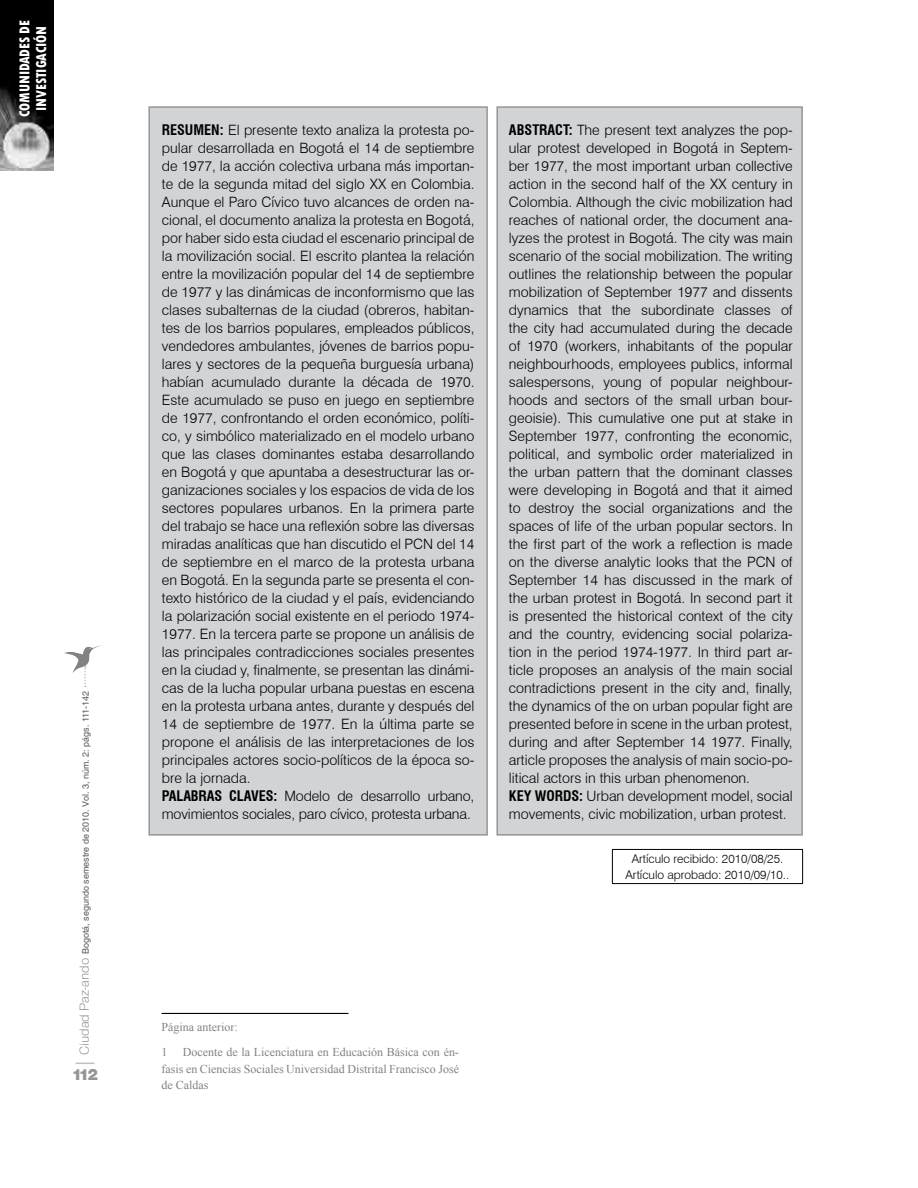
<style>
.page{position:relative;width:918px;height:1188px;background:#fff}
.page>*{position:absolute;margin:0;border:0;box-sizing:border-box;transform-origin:0 0}
.t1{font:900 16.5px "Sans";color:#939598}
.t2{font:800 condensed 15px/16.5px "Tw Cen";letter-spacing:-.01em;color:#fff;text-align:center;scale:.96 1}
.t3{font:300 14.25px/18px "Swiss 721 BT";color:#000}
.t4{font:12px/16.5px "Times New Roman";color:#808284}
.t5{font:300 12px/16.5px "Swiss 721 BT";color:#000;text-align:center}
.t6{font:9px "Sans";color:#58595b}
.s1{font-weight:300;font-size:13.5px;color:#939598}
.s2{font-weight:700;font-stretch:condensed}
</style>
<div class="page">
<img style="left:0;top:3px;width:54px;height:167px">
<svg style="left:76px;top:1063px;width:19px;height:1px"></svg>
<svg style="left:64px;top:645px;width:38px;height:42px"></svg>
<div style="left:149px;top:107px;width:338px;height:728px;background:#d1d3d4"></div>
<div style="left:148px;top:106px;width:340px;height:730px;border:2px solid #939598"></div>
<div style="left:497px;top:107px;width:305px;height:728px;background:#d1d3d4"></div>
<div style="left:496px;top:106px;width:307px;height:730px;border:2px solid #939598"></div>
<hr style="left:162px;top:1013px;width:186px;height:1px;background:#000">
<hr style="left:612px;top:849px;width:191px;height:1px;background:#000">
<hr style="left:612px;top:850px;width:1px;height:33px;background:#000">
<hr style="left:802px;top:850px;width:1px;height:33px;background:#000">
<hr style="left:612px;top:883px;width:191px;height:1px;background:#000">
<p class="t2" style="left:17px;top:117px;width:102px;rotate:-90deg">COMUNIDADES DE<br>INVESTIGACIÓN</p>
<p class="t6" style="left:80px;top:1055px;width:366px;rotate:-90deg"><span class="s1">Ciudad Paz-ando</span> Bogotá, segundo semestre de 2010. Vol. 3, núm. 2: págs. 111-142</p>
<p class="t1" style="left:72px;top:1065px;width:27px">112</p>
<p class="t3" style="left:162px;top:121px;width:314px"><span class="s2">RESUMEN:</span> El presente texto analiza la protesta po&shy;pular desarrollada en Bogotá el 14 de septiembre de 1977, la acción colectiva urbana más importan&shy;te de la segunda mitad del siglo XX en Colombia.<br>Aunque el Paro Cívico tuvo alcances de orden na&shy;cional, el documento analiza la protesta en Bogotá, por haber sido esta ciudad el escenario principal de la movilización social. El escrito plantea la relación entre la movilización popular del 14 de septiembre de 1977 y las dinámicas de inconformismo que las clases subalternas de la ciudad (obreros, habitan&shy;tes de los barrios populares, empleados públicos, vendedores ambulantes, jóvenes de barrios popu&shy;lares y sectores de la pequeña burguesía urbana) habían acumulado durante la década de 1970.<br>Este acumulado se puso en juego en septiembre de 1977, confrontando el orden económico, políti&shy;co, y simbólico materializado en el modelo urbano que las clases dominantes estaba desarrollando en Bogotá y que apuntaba a desestructurar las or&shy;ganizaciones sociales y los espacios de vida de los sectores populares urbanos. En la primera parte del trabajo se hace una reflexión sobre las diversas miradas analíticas que han discutido el PCN del 14 de septiembre en el marco de la protesta urbana en Bogotá. En la segunda parte se presenta el con&shy;texto histórico de la ciudad y el país, evidenciando la polarización social existente en el periodo 1974- 1977. En la tercera parte se propone un análisis de las principales contradicciones sociales presentes en la ciudad y, finalmente, se presentan las dinámi&shy;cas de la lucha popular urbana puestas en escena en la protesta urbana antes, durante y después del 14 de septiembre de 1977. En la última parte se propone el análisis de las interpretaciones de los principales actores socio-políticos de la época so&shy;bre la jornada.<br><span class="s2">PALABRAS CLAVES:</span> Modelo de desarrollo urbano, movimientos sociales, paro cívico, protesta urbana.</p>
<p class="t3" style="left:509px;top:121px;width:285px"><span class="s2">ABSTRACT:</span> The present text analyzes the pop&shy;ular protest developed in Bogotá in Septem&shy;ber 1977, the most important urban collective action in the second half of the XX century in Colombia. Although the civic mobilization had reaches of national order, the document ana&shy;lyzes the protest in Bogotá. The city was main scenario of the social mobilization. The writing outlines the relationship between the popular mobilization of September 1977 and dissents dynamics that the subordinate classes of the city had accumulated during the decade of 1970 (workers, inhabitants of the popular neighbourhoods, employees publics, informal salespersons, young of popular neighbour&shy;hoods and sectors of the small urban bour&shy;geoisie). This cumulative one put at stake in September 1977, confronting the economic, political, and symbolic order materialized in the urban pattern that the dominant classes were developing in Bogotá and that it aimed to destroy the social organizations and the spaces of life of the urban popular sectors. In the first part of the work a reflection is made on the diverse analytic looks that the PCN of September 14 has discussed in the mark of the urban protest in Bogotá. In second part it is presented the historical context of the city and the country, evidencing social polariza&shy;tion in the period 1974-1977. In third part ar&shy;ticle proposes an analysis of the main social contradictions present in the city and, finally, the dynamics of the on urban popular fight are presented before in scene in the urban protest, during and after September 14 1977. Finally, article proposes the analysis of main socio-po&shy;litical actors in this urban phenomenon.<br><span class="s2">KEY WORDS:</span> Urban development model, social movements, civic mobilization, urban protest.</p>
<p class="t4" style="left:162px;top:1014px;width:78px;line-height:25px">Página anterior:<br>1</p>
<p class="t4" style="left:162px;top:1044px;width:299px;text-align:justify;text-indent:21px">Docente de la Licenciatura en Educación Básica con én&shy;fasis en Ciencias Sociales Universidad Distrital Francisco José de Caldas</p>
<p class="t5" style="left:626px;top:850px;width:165px">Artículo recibido: 2010/08/25.<br>Artículo aprobado: 2010/09/10..</p>
</div>
